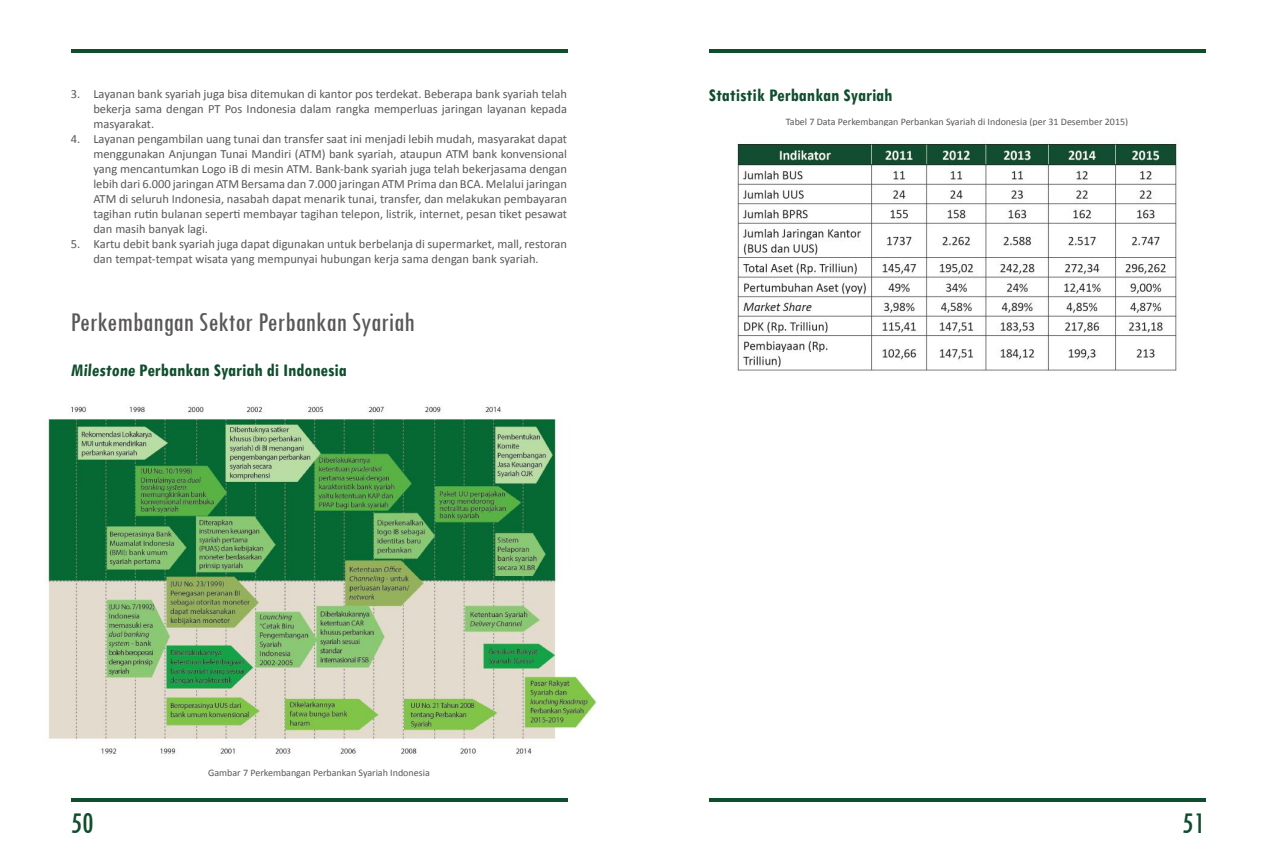
<style>
.page{position:relative;width:1276px;height:851px;background:#fff}
.page>*{position:absolute;margin:0;border:0;box-sizing:border-box;transform-origin:0 0}
.t1{font:condensed 31.25px "Tw Cen";color:#104d2d}
.t2{font:condensed 28.12px "Tw Cen";color:#5a5758}
.t3{font:700 condensed 18.75px "Tw Cen";color:#104d2d}
.t4{font:12.5px/15px "Calibri";color:#5a5758;text-align:justify}
.t5{font:10px "Calibri";color:#5a5758}
</style>
<div class="page">
<hr style="left:71px;top:50px;width:496px;height:3px;background:#104d2d">
<svg style="left:71px;top:798px;width:496px;height:3px"></svg>
<hr style="left:709px;top:50px;width:496px;height:3px;background:#104d2d">
<svg style="left:709px;top:798px;width:496px;height:3px"></svg>
<img style="left:46px;top:405px;width:556px;height:351px">
<img style="left:737px;top:141px;width:440px;height:230px">
<p class="t4" style="left:93px;top:87px;width:475px;text-indent:-22px">3. Layanan bank syariah juga bisa ditemukan di kantor pos terdekat. Beberapa bank syariah telah bekerja sama dengan PT Pos Indonesia dalam rangka memperluas jaringan layanan kepada masyarakat.</p>
<p class="t4" style="left:93px;top:132px;width:475px;text-indent:-22px">4. Layanan pengambilan uang tunai dan transfer saat ini menjadi lebih mudah, masyarakat dapat menggunakan Anjungan Tunai Mandiri (ATM) bank syariah, ataupun ATM bank konvensional yang mencantumkan Logo iB di mesin ATM. Bank-bank syariah juga telah bekerjasama dengan lebih dari 6.000 jaringan ATM Bersama dan 7.000 jaringan ATM Prima dan BCA. Melalui jaringan ATM di seluruh Indonesia, nasabah dapat menarik tunai, transfer, dan melakukan pembayaran tagihan rutin bulanan seperti membayar tagihan telepon, listrik, internet, pesan tiket pesawat dan masih banyak lagi.</p>
<p class="t4" style="left:71px;top:237px;width:498px;text-align:center">5. Kartu debit bank syariah juga dapat digunakan untuk berbelanja di supermarket, mall, restoran dan tempat-tempat wisata yang mempunyai hubungan kerja sama dengan bank syariah.</p>
<h2 class="t2" style="left:71px;top:307px;width:345px">Perkembangan Sektor Perbankan Syariah</h2>
<h3 class="t3" style="left:71px;top:360px;width:277px">Milestone Perbankan Syariah di Indonesia</h3>
<h3 class="t3" style="left:709px;top:85px;width:185px">Statistik Perbankan Syariah</h3>
<p class="t5" style="left:786px;top:117px;width:344px">Tabel 7 Data Perkembangan Perbankan Syariah di Indonesia (per 31 Desember 2015)</p>
<p class="t5" style="left:208px;top:767px;width:223px">Gambar 7 Perkembangan Perbankan Syariah Indonesia</p>
<h1 class="t1" style="left:71px;top:807px;width:24px">50</h1>
<h1 class="t1" style="left:1182px;top:807px;width:24px">51</h1>
</div>
